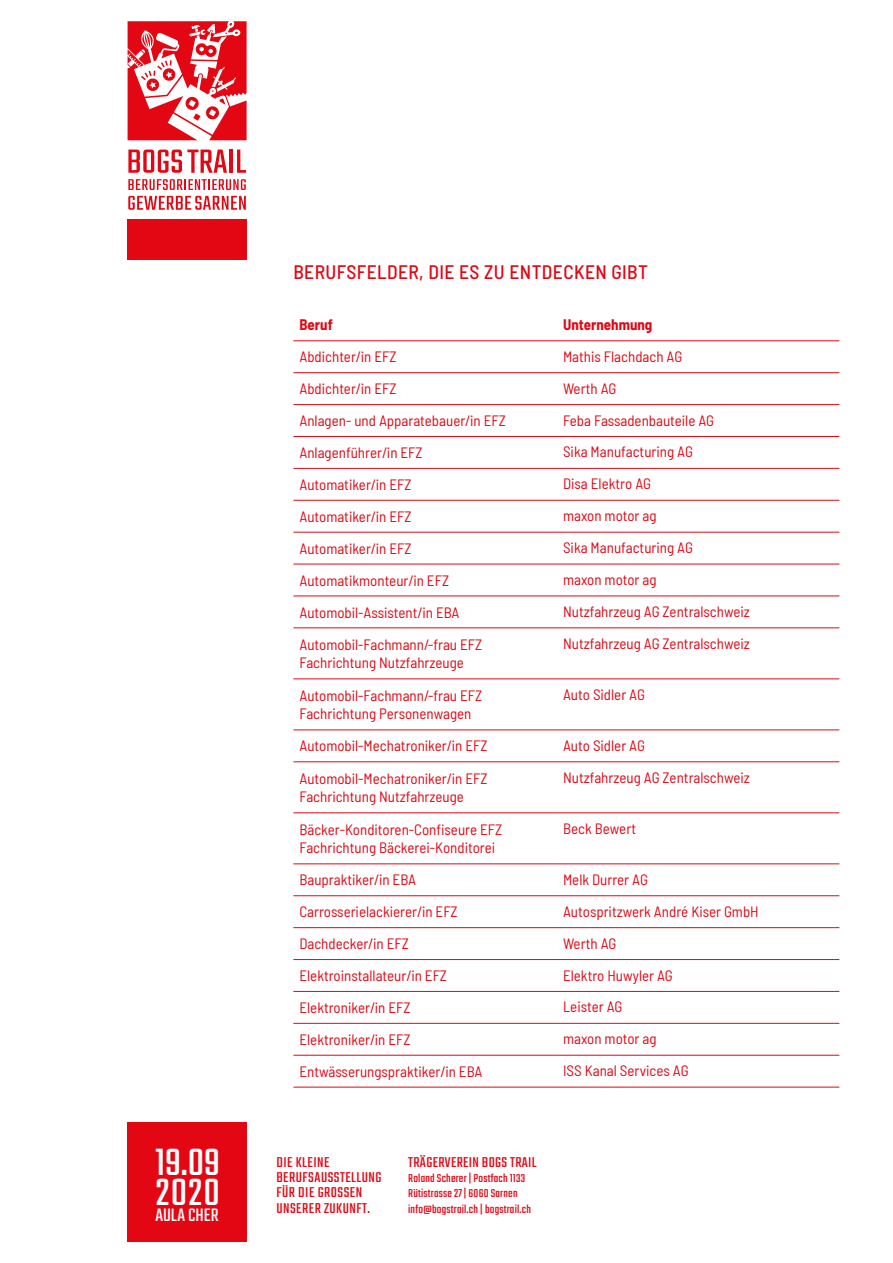
<style>
.page{position:relative;width:893px;height:1263px;background:#fff}
.page>*{position:absolute;margin:0;border:0;box-sizing:border-box;transform-origin:0 0}
.t1{font:42px/30px "Teko";letter-spacing:.03em;color:#fff}
.t2{font:19.8px "Teko";letter-spacing:.01em;color:#fff}
._01_Grundschrift{font:500 semi-condensed 19.5px "Barlow";letter-spacing:.02em;color:#e30613}
.t3{font:15.75px/15.5px "Teko";letter-spacing:.03em;color:#e30613}
.t4{font:semi-condensed 15px/18px "Barlow";color:#e30613}
.t5{font:700 semi-condensed 15px "Barlow";color:#e30613}
.t6{font:12.6px/15.5px "Teko";letter-spacing:.015em;color:#e30613}
</style>
<div class="page">
<div style="left:128px;top:219px;width:119px;height:40px;background:#e30613"></div>
<svg style="left:128px;top:21px;width:119px;height:119px"></svg>
<svg style="left:128px;top:179px;width:118px;height:11px"></svg>
<svg style="left:128px;top:196px;width:118px;height:14px"></svg>
<svg style="left:128px;top:150px;width:99px;height:23px"></svg>
<hr style="left:230px;top:150px;width:3px;height:23px;background:#e30613">
<svg style="left:237px;top:150px;width:9px;height:23px"></svg>
<div style="left:128px;top:1123px;width:119px;height:119px;background:#e30613"></div>
<svg style="left:293px;top:341px;width:546px;height:746px"></svg>
<hr style="left:293px;top:340px;width:264px;height:1px;background:#e30613">
<hr style="left:557px;top:340px;width:278px;height:1px;background:#e30613">
<hr style="left:293px;top:372px;width:264px;height:1px;background:#e30613">
<hr style="left:557px;top:372px;width:278px;height:1px;background:#e30613">
<hr style="left:293px;top:404px;width:264px;height:1px;background:#e30613">
<hr style="left:557px;top:404px;width:278px;height:1px;background:#e30613">
<hr style="left:293px;top:436px;width:264px;height:1px;background:#e30613">
<hr style="left:557px;top:436px;width:278px;height:1px;background:#e30613">
<hr style="left:293px;top:468px;width:264px;height:1px;background:#e30613">
<hr style="left:557px;top:468px;width:278px;height:1px;background:#e30613">
<hr style="left:293px;top:500px;width:264px;height:1px;background:#e30613">
<hr style="left:557px;top:500px;width:278px;height:1px;background:#e30613">
<hr style="left:293px;top:532px;width:264px;height:1px;background:#e30613">
<hr style="left:557px;top:532px;width:278px;height:1px;background:#e30613">
<hr style="left:293px;top:564px;width:264px;height:1px;background:#e30613">
<hr style="left:557px;top:564px;width:278px;height:1px;background:#e30613">
<hr style="left:293px;top:596px;width:264px;height:1px;background:#e30613">
<hr style="left:557px;top:596px;width:278px;height:1px;background:#e30613">
<hr style="left:293px;top:627px;width:264px;height:1px;background:#e30613">
<hr style="left:557px;top:627px;width:278px;height:1px;background:#e30613">
<hr style="left:293px;top:678px;width:264px;height:1px;background:#e30613">
<hr style="left:557px;top:678px;width:278px;height:1px;background:#e30613">
<hr style="left:293px;top:729px;width:264px;height:1px;background:#e30613">
<hr style="left:557px;top:729px;width:278px;height:1px;background:#e30613">
<hr style="left:293px;top:761px;width:264px;height:1px;background:#e30613">
<hr style="left:557px;top:761px;width:278px;height:1px;background:#e30613">
<hr style="left:293px;top:812px;width:264px;height:1px;background:#e30613">
<hr style="left:557px;top:812px;width:278px;height:1px;background:#e30613">
<hr style="left:293px;top:863px;width:264px;height:1px;background:#e30613">
<hr style="left:557px;top:863px;width:278px;height:1px;background:#e30613">
<hr style="left:293px;top:895px;width:264px;height:1px;background:#e30613">
<hr style="left:557px;top:895px;width:278px;height:1px;background:#e30613">
<hr style="left:293px;top:927px;width:264px;height:1px;background:#e30613">
<hr style="left:557px;top:927px;width:278px;height:1px;background:#e30613">
<hr style="left:293px;top:959px;width:264px;height:1px;background:#e30613">
<hr style="left:557px;top:959px;width:278px;height:1px;background:#e30613">
<hr style="left:293px;top:991px;width:264px;height:1px;background:#e30613">
<hr style="left:557px;top:991px;width:278px;height:1px;background:#e30613">
<hr style="left:293px;top:1023px;width:264px;height:1px;background:#e30613">
<hr style="left:557px;top:1023px;width:278px;height:1px;background:#e30613">
<hr style="left:293px;top:1055px;width:264px;height:1px;background:#e30613">
<hr style="left:557px;top:1055px;width:278px;height:1px;background:#e30613">
<hr style="left:293px;top:1087px;width:264px;height:1px;background:#e30613">
<hr style="left:557px;top:1087px;width:278px;height:1px;background:#e30613">
<h1 class="t1" style="left:155px;top:1150px;width:66px">19.09<br>2020</h1>
<h2 class="t2" style="left:155px;top:1204px;width:65px">AULA CHER</h2>
<p class="_01_Grundschrift" style="left:293px;top:260px;width:356px">BERUFSFELDER, DIE ES ZU ENTDECKEN GIBT</p>
<p class="t5" style="left:299px;top:316px;width:35px">Beruf</p>
<p class="t5" style="left:563px;top:316px;width:91px">Unternehmung</p>
<p class="t4" style="left:299px;top:347px;width:99px">Abdichter/in EFZ</p>
<p class="t4" style="left:563px;top:347px;width:121px">Mathis Flachdach AG</p>
<p class="t4" style="left:299px;top:379px;width:99px">Abdichter/in EFZ</p>
<p class="t4" style="left:563px;top:379px;width:55px">Werth AG</p>
<p class="t4" style="left:299px;top:411px;width:208px">Anlagen- und Apparatebauer/in EFZ</p>
<p class="t4" style="left:563px;top:411px;width:153px">Feba Fassadenbauteile AG</p>
<p class="t4" style="left:299px;top:443px;width:125px">Anlagenführer/in EFZ</p>
<p class="t4" style="left:563px;top:443px;width:131px">Sika Manufacturing AG</p>
<p class="t4" style="left:299px;top:475px;width:114px">Automatiker/in EFZ</p>
<p class="t4" style="left:563px;top:475px;width:89px">Disa Elektro AG</p>
<p class="t4" style="left:299px;top:507px;width:114px">Automatiker/in EFZ</p>
<p class="t4" style="left:563px;top:506px;width:95px">maxon motor ag</p>
<p class="t4" style="left:299px;top:539px;width:114px">Automatiker/in EFZ</p>
<p class="t4" style="left:563px;top:538px;width:131px">Sika Manufacturing AG</p>
<p class="t4" style="left:299px;top:571px;width:151px">Automatikmonteur/in EFZ</p>
<p class="t4" style="left:563px;top:570px;width:95px">maxon motor ag</p>
<p class="t4" style="left:299px;top:603px;width:162px">Automobil-Assistent/in EBA</p>
<p class="t4" style="left:563px;top:602px;width:188px">Nutzfahrzeug AG Zentralschweiz</p>
<p class="t4" style="left:299px;top:635px;width:184px">Automobil-Fachmann/-frau EFZ<br>Fachrichtung Nutzfahrzeuge</p>
<p class="t4" style="left:563px;top:634px;width:188px">Nutzfahrzeug AG Zentralschweiz</p>
<p class="t4" style="left:299px;top:686px;width:184px">Automobil-Fachmann/-frau EFZ<br>Fachrichtung Personenwagen</p>
<p class="t4" style="left:563px;top:685px;width:83px">Auto Sidler AG</p>
<p class="t4" style="left:299px;top:737px;width:190px">Automobil-Mechatroniker/in EFZ</p>
<p class="t4" style="left:563px;top:736px;width:83px">Auto Sidler AG</p>
<p class="t4" style="left:299px;top:769px;width:190px">Automobil-Mechatroniker/in EFZ<br>Fachrichtung Nutzfahrzeuge</p>
<p class="t4" style="left:563px;top:768px;width:188px">Nutzfahrzeug AG Zentralschweiz</p>
<p class="t4" style="left:299px;top:820px;width:204px">Bäcker-Konditoren-Confiseure EFZ<br>Fachrichtung Bäckerei-Konditorei</p>
<p class="t4" style="left:563px;top:819px;width:75px">Beck Bewert</p>
<p class="t4" style="left:299px;top:871px;width:118px">Baupraktiker/in EBA</p>
<p class="t4" style="left:563px;top:870px;width:86px">Melk Durrer AG</p>
<p class="t4" style="left:299px;top:902px;width:160px">Carrosserielackierer/in EFZ</p>
<p class="t4" style="left:563px;top:902px;width:197px">Autospritzwerk André Kiser GmbH</p>
<p class="t4" style="left:299px;top:934px;width:111px">Dachdecker/in EFZ</p>
<p class="t4" style="left:563px;top:934px;width:55px">Werth AG</p>
<p class="t4" style="left:299px;top:966px;width:149px">Elektroinstallateur/in EFZ</p>
<p class="t4" style="left:563px;top:966px;width:111px">Elektro Huwyler AG</p>
<p class="t4" style="left:299px;top:998px;width:113px">Elektroniker/in EFZ</p>
<p class="t4" style="left:563px;top:998px;width:61px">Leister AG</p>
<p class="t4" style="left:299px;top:1030px;width:113px">Elektroniker/in EFZ</p>
<p class="t4" style="left:563px;top:1029px;width:95px">maxon motor ag</p>
<p class="t4" style="left:299px;top:1062px;width:184px">Entwässerungspraktiker/in EBA</p>
<p class="t4" style="left:563px;top:1061px;width:127px">ISS Kanal Services AG</p>
<p class="t3" style="left:276px;top:1155px;width:106px">DIE KLEINE<br>BERUFSAUSSTELLUNG<br>FÜR DIE GROSSEN<br>UNSERER ZUKUNFT.</p>
<p class="t3" style="left:408px;top:1155px;width:130px">TRÄGERVEREIN BOGS TRAIL</p>
<p class="t6" style="left:408px;top:1171px;width:124px">Roland Scherer | Postfach 1133<br>Rütistrasse 27 | 6060 Sarnen info@bogstrail.ch | bogstrail.ch</p>
</div>
